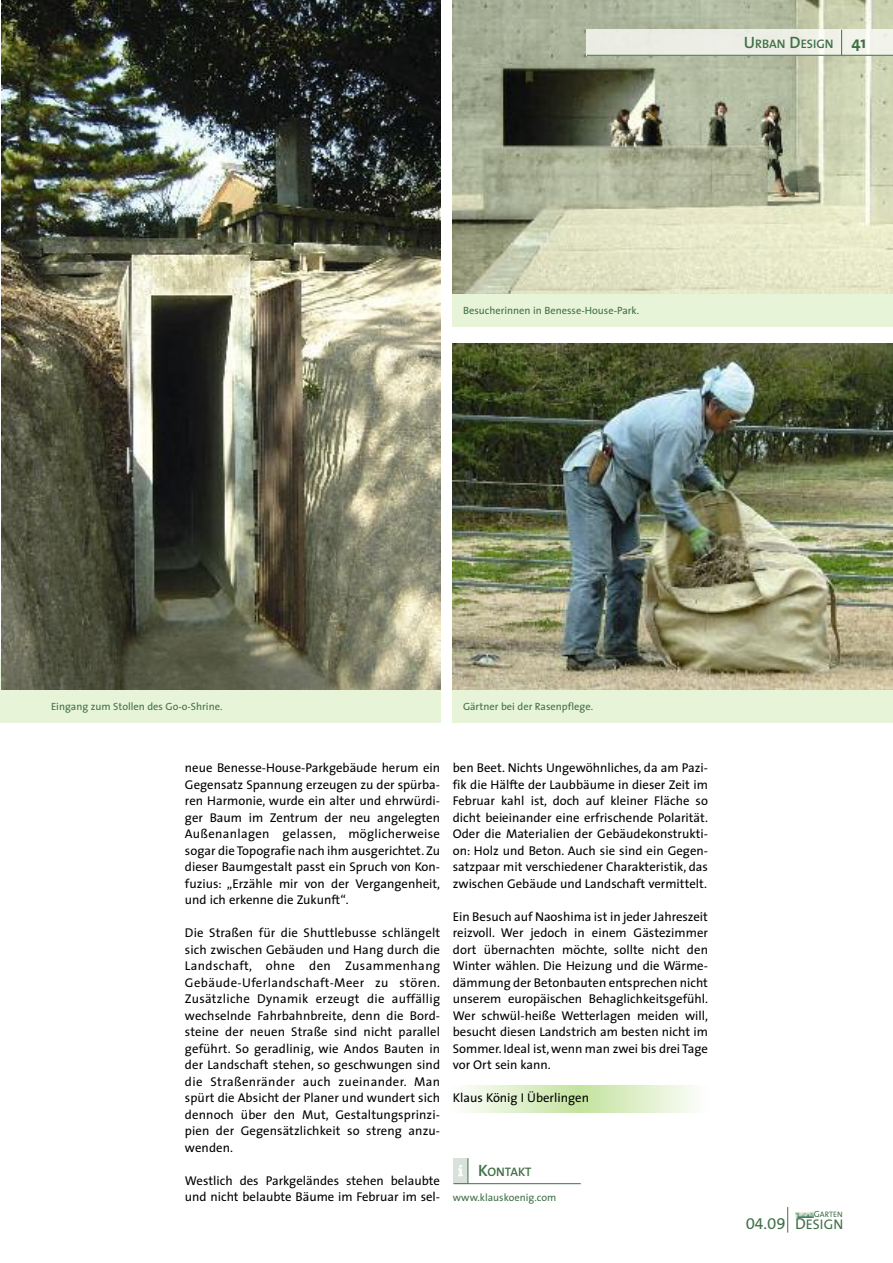
<style>
.page{position:relative;width:893px;height:1263px;background:#fff}
.page>*{position:absolute;margin:0;border:0;box-sizing:border-box;transform-origin:0 0}
.t1{font:15.9px "The Sans Caps";color:#3f6f46}
.t2{font:12.75px/16.5px "The Sans";color:#000;text-align:justify}
.t3{font:600 12.3px "The Sans";color:#3f6f46}
.t4{font:10.5px "The Sans";color:#3f6f46}
.t5{font:7.95px "The Sans";letter-spacing:.005em;color:#3f6f46}
.s1{font-size:16.5px}
.s2{font-weight:700;font-size:16.5px}
.s3{font-size:9px}
.s4{font-family:"The Sans"}
.s5{font-family:"The Sans";font-size:13.95px}
</style>
<div class="page">
<div style="left:453px;top:263px;width:440px;height:64px;background:#e7f4d8"></div>
<div style="left:453px;top:664px;width:440px;height:59px;background:#e7f4d8"></div>
<svg style="left:464px;top:1086px;width:232px;height:26px;background:#deefc9"></svg>
<div style="left:0;top:659px;width:440px;height:64px;background:#e7f4d8"></div>
<img style="left:453px;top:0;width:440px;height:294px">
<img style="left:453px;top:344px;width:440px;height:346px">
<svg style="left:787px;top:1207px;width:1px;height:25px"></svg>
<img style="left:795px;top:1211px;width:18px;height:6px">
<img style="left:587px;top:30px;width:306px;height:25px">
<svg style="left:841px;top:30px;width:1px;height:25px"></svg>
<hr style="left:587px;top:55px;width:306px;height:1px;background:#3f6f46">
<img style="left:2px;top:0;width:438px;height:690px">
<div style="left:453px;top:1158px;width:15px;height:25px;background:#d8e2da"></div>
<svg style="left:458px;top:1158px;width:11px;height:25px"></svg>
<hr style="left:453px;top:1183px;width:128px;height:1px;background:#3f6f46">
<p class="t4" style="left:463px;top:307px;width:178px">Besucherinnen in Benesse-House-Park.</p>
<p class="t3" style="left:744px;top:39px;width:124px"><span class="s1">U</span>RBAN <span class="s1">D</span>ESIGN <span class="s2">41</span></p>
<p class="t4" style="left:51px;top:703px;width:173px">Eingang zum Stollen des Go-o-Shrine.</p>
<p class="t4" style="left:463px;top:703px;width:132px">Gärtner bei der Rasenpflege.</p>
<p class="t2" style="left:185px;top:761px;width:257px">neue Benesse-House-Parkgebäude herum ein Gegensatz Spannung erzeugen zu der spürba&shy;ren Harmonie, wurde ein alter und ehrwürdi&shy;ger Baum im Zentrum der neu angelegten Außenanlagen gelassen, möglicherweise sogar die Topografie nach ihm ausgerichtet. Zu dieser Baumgestalt passt ein Spruch von Kon&shy;fuzius: „Erzähle mir von der Vergangenheit, und ich erkenne die Zukunft“.</p>
<p class="t2" style="left:185px;top:926px;width:257px">Die Straßen für die Shuttlebusse schlängelt sich zwischen Gebäuden und Hang durch die Landschaft, ohne den Zusammenhang Gebäude-Uferlandschaft-Meer zu stören.<br>Zusätzliche Dynamik erzeugt die auffällig wechselnde Fahrbahnbreite, denn die Bord&shy;steine der neuen Straße sind nicht parallel geführt. So geradlinig, wie Andos Bauten in der Landschaft stehen, so geschwungen sind die Straßenränder auch zueinander. Man spürt die Absicht der Planer und wundert sich dennoch über den Mut, Gestaltungsprinzi&shy;pien der Gegensätzlichkeit so streng anzu&shy;wenden.</p>
<p class="t2" style="left:185px;top:1173px;width:257px">Westlich des Parkgeländes stehen belaubte und nicht belaubte Bäume im Februar im sel-</p>
<p class="t2" style="left:453px;top:761px;width:257px">ben Beet. Nichts Ungewöhnliches, da am Pazi&shy;fik die Hälfte der Laubbäume in dieser Zeit im Februar kahl ist, doch auf kleiner Fläche so dicht beieinander eine erfrischende Polarität.<br>Oder die Materialien der Gebäudekonstrukti&shy;on: Holz und Beton. Auch sie sind ein Gegen&shy;satzpaar mit verschiedener Charakteristik, das zwischen Gebäude und Landschaft vermittelt.</p>
<p class="t2" style="left:453px;top:909px;width:257px">Ein Besuch auf Naoshima ist in jeder Jahreszeit reizvoll. Wer jedoch in einem Gästezimmer dort übernachten möchte, sollte nicht den Winter wählen. Die Heizung und die Wärme&shy;dämmung der Betonbauten entsprechen nicht unserem europäischen Behaglichkeitsgefühl.<br>Wer schwül-heiße Wetterlagen meiden will, besucht diesen Landstrich am besten nicht im Sommer. Ideal ist,wenn man zwei bis drei Tage vor Ort sein kann.</p>
<p class="t2" style="left:453px;top:1091px;width:138px">Klaus König I Überlingen</p>
<p class="t3" style="left:478px;top:1167px;width:55px"><span class="s1">K</span>ONTAKT</p>
<p class="t4" style="left:453px;top:1193px;width:105px">www.klauskoenig.com</p>
<p class="t5" style="left:814px;top:1211px;width:30px"><span class="s3">G</span>ARTEN</p>
<p class="t1" style="left:746px;top:1218px;width:99px">04.09 <span class="s4">D</span><span class="s5">ESIGN</span></p>
</div>
